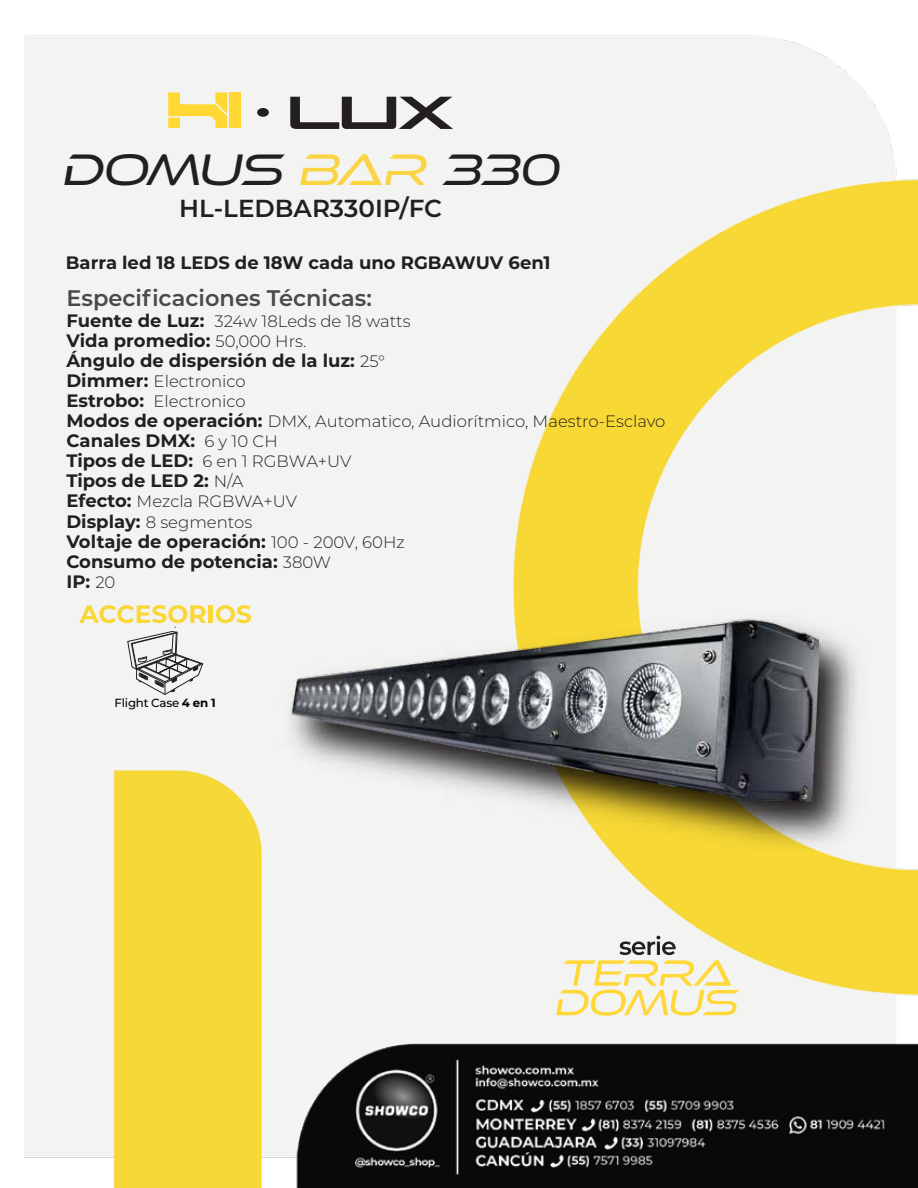
<style>
.page{position:relative;width:918px;height:1188px;background:#fff}
.page>*{position:absolute;margin:0;border:0;box-sizing:border-box;transform-origin:0 0}
.t1{font:italic 45.6px "Ethnocentric Lt";color:#231f20}
.t2{font:600 24.6px "Montserrat";color:#231f20}
.t3{font:600 22.5px "Montserrat";color:#474a4b}
.t4{font:700 18px/20.1px "Montserrat";color:#231f20}
.t5{font:300 16.5px/20.1px "Montserrat";color:#231f20}
.t6{font:500 11.85px "Montserrat";letter-spacing:-.02em;color:#010101}
.s1{color:#fad443}
.s2{font-weight:700;font-size:18px}
.s3{font-weight:300;font-size:16.5px}
.s4{font-weight:700}
</style>
<div class="page">
<img style="left:24px;top:35px;width:894px;height:1153px">
<svg style="left:556px;top:936px;width:183px;height:80px"></svg>
<hr style="left:209px;top:605px;width:4px;height:18px;background:#fad736">
<svg style="left:216px;top:605px;width:35px;height:18px"></svg>
<svg style="left:79px;top:605px;width:127px;height:90px"></svg>
<svg style="left:257px;top:108px;width:12px;height:9px"></svg>
<svg style="left:290px;top:97px;width:163px;height:32px"></svg>
<svg style="left:168px;top:93px;width:59px;height:35px"></svg>
<div style="left:229px;top:93px;width:12px;height:35px;background:#ffd833"></div>
<img style="left:843px;top:602px;width:33px;height:259px">
<img style="left:269px;top:493px;width:574px;height:384px">
<h1 class="t1" style="left:62px;top:142px;width:498px">DOMUS <span class="s1">Bar</span> 330</h1>
<h2 class="t2" style="left:179px;top:191px;width:264px">HL-LEDBAR330IP/FC</h2>
<p class="t4" style="left:66px;top:252px;width:486px">Barra led 18 LEDS de 18W cada uno RGBAWUV 6en1</p>
<h3 class="t3" style="left:66px;top:282px;width:307px">Especificaciones Técnicas:</h3>
<p class="t5" style="left:66px;top:310px;width:346px"><span class="s2">Fuente de Luz:</span> 324w 18Leds de 18 watts</p>
<p class="t4" style="left:66px;top:329px;width:320px">Vida promedio: <span class="s3">50,000 Hrs.<br></span>Ángulo de dispersión de la luz: <span class="s3">25°</span></p>
<p class="t5" style="left:66px;top:370px;width:601px"><span class="s2">Dimmer:</span> Electronico<br><span class="s2">Estrobo:</span> Electronico<br><span class="s2">Modos de operación:</span> DMX, Automatico, Audiorítmico, Maestro-Esclavo</p>
<p class="t4" style="left:66px;top:430px;width:213px">Canales DMX: <span class="s3">6 y 10 CH</span></p>
<p class="t5" style="left:66px;top:451px;width:287px"><span class="s2">Tipos de LED:</span> 6 en 1 RGBWA+UV</p>
<p class="t4" style="left:66px;top:470px;width:179px">Tipos de LED 2: <span class="s3">N/A</span></p>
<p class="t5" style="left:66px;top:491px;width:232px"><span class="s2">Efecto:</span> Mezcla RGBWA+UV<br><span class="s2">Display:</span> 8 segmentos</p>
<p class="t4" style="left:66px;top:530px;width:340px">Voltaje de operación: <span class="s3">100 - 200V, 60Hz<br></span>Consumo de potencia: <span class="s3">380W<br></span>IP: <span class="s3">20</span></p>
<p class="t6" style="left:115px;top:694px;width:103px">Flight Case <span class="s4">4 en 1</span></p>
</div>
